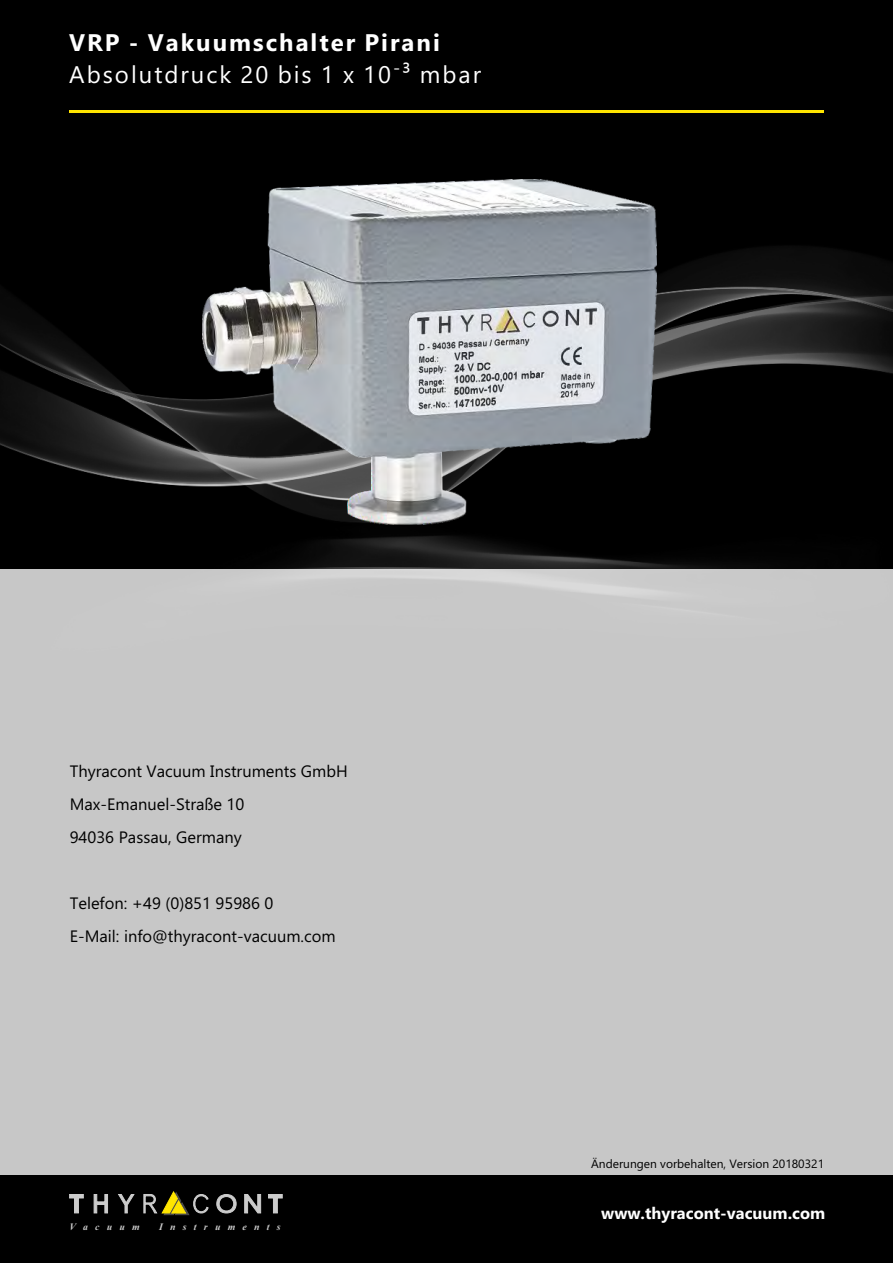
<style>
.page{position:relative;width:893px;height:1263px;background:#fff}
.page>*{position:absolute;margin:0;border:0;box-sizing:border-box;transform-origin:0 0}
.t1{font:24px "Ebrima";letter-spacing:.08em;color:#fff}
.t2{font:700 24px "Ebrima";letter-spacing:.085em;color:#fff}
.t3{font:18px "Ebrima";color:#fff}
.t4{font:16.5px/32.8px "Ebrima";color:#000}
.t5{font:700 16.5px "Ebrima";color:#fff}
.t6{font:12px "Ebrima";color:#000}
.t7{font:italic 700 9.9px "Times New Roman";color:#ccc}
.s1{font-size:24px}
</style>
<div class="page">
<img style="left:0;top:0;width:893px;height:1263px">
<div style="left:0;top:570px;width:893px;height:604px;background:#c7c7c7"></div>
<svg style="left:217px;top:1194px;width:19px;height:19px"></svg>
<svg style="left:119px;top:1194px;width:15px;height:19px"></svg>
<svg style="left:70px;top:1194px;width:13px;height:19px"></svg>
<svg style="left:94px;top:1194px;width:14px;height:19px"></svg>
<svg style="left:144px;top:1191px;width:64px;height:24px;background:#4c4820"></svg>
<svg style="left:268px;top:1194px;width:14px;height:19px"></svg>
<svg style="left:245px;top:1194px;width:16px;height:19px"></svg>
<img style="left:202px;top:180px;width:454px;height:344px">
<hr style="left:70px;top:110px;width:754px;height:3px;background:#ffe500">
<h1 class="t2" style="left:69px;top:33px;width:372px">VRP - Vakuumschalter Pirani</h1>
<h1 class="t1" style="left:69px;top:65px;width:413px">Absolutdruck 20 bis 1 x 10 mbar</h1>
<p class="t3" style="left:393px;top:61px;width:19px">-<span class="s1">³</span></p>
<p class="t4" style="left:70px;top:757px;width:280px">Thyracont Vacuum Instruments GmbH<br>Max-Emanuel-Straße 10<br>94036 Passau, Germany</p>
<p class="t4" style="left:70px;top:888px;width:267px">Telefon: +49 (0)851 95986 0<br>E-Mail: info@thyracont-vacuum.com</p>
<p class="t7" style="left:69px;top:1223px;width:72px">V a c u u m</p>
<p class="t7" style="left:159px;top:1223px;width:123px">I n s t r u m e n t s</p>
<p class="t6" style="left:591px;top:1159px;width:234px">Änderungen vorbehalten, Version 20180321</p>
<p class="t5" style="left:601px;top:1207px;width:226px">www.thyracont-vacuum.com</p>
</div>
